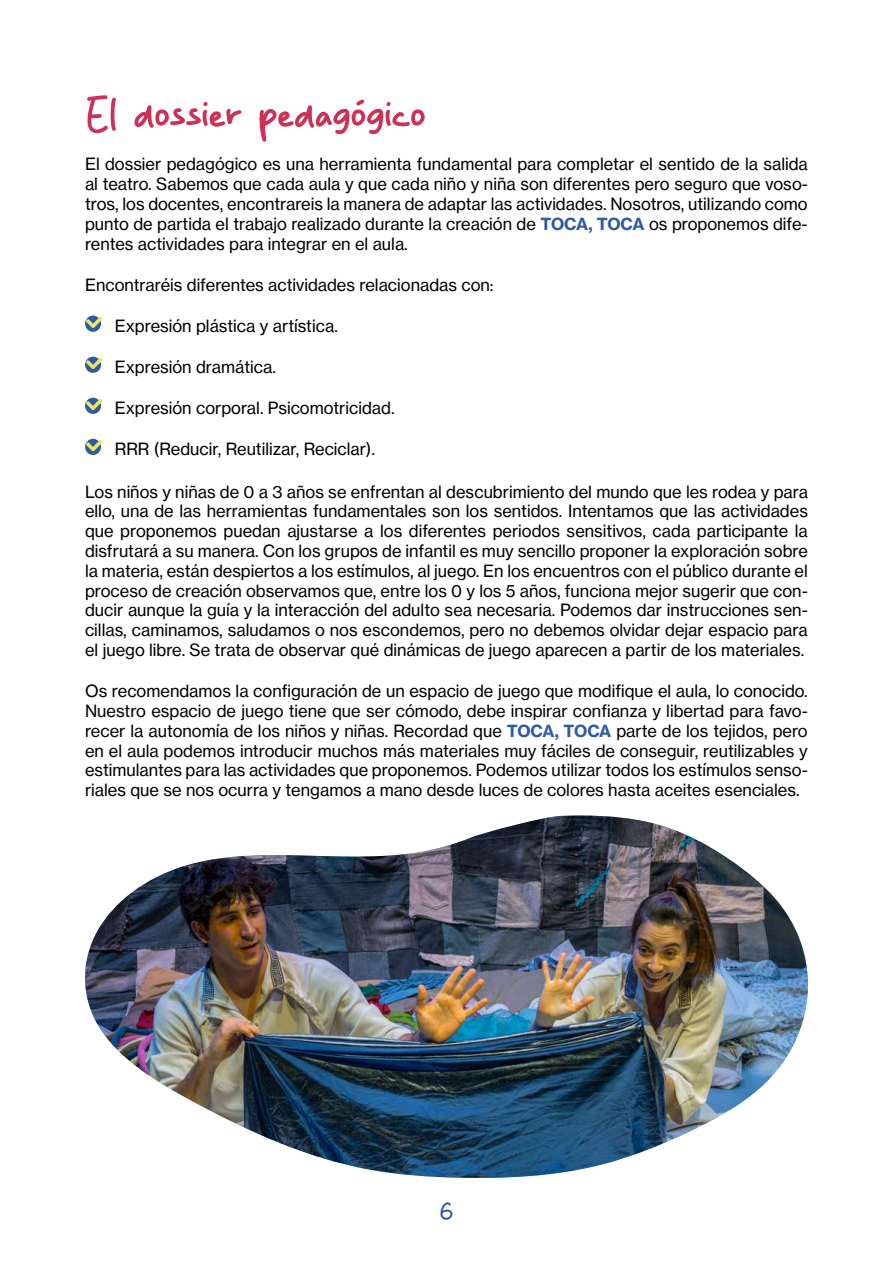
<style>
.page{position:relative;width:893px;height:1263px;background:#fff}
.page>*{position:absolute;margin:0;border:0;box-sizing:border-box;transform-origin:0 0}
.t1{font:54px "Miology";color:#cd3156}
.t2{font:28.5px "Miology";color:#2e5ba2}
.t3{font:16.5px/19.8px "Neue Haas Grotesk Text Pro";color:#000;text-align:justify}
.s1{font-family:"N Haas Grotesk TX Pro 75 Bd";color:#2e5ba2}
</style>
<div class="page">
<svg style="left:85px;top:316px;width:16px;height:16px"></svg>
<svg style="left:86px;top:317px;width:16px;height:11px"></svg>
<svg style="left:85px;top:357px;width:16px;height:16px"></svg>
<svg style="left:86px;top:358px;width:16px;height:11px"></svg>
<svg style="left:85px;top:398px;width:16px;height:16px"></svg>
<svg style="left:86px;top:399px;width:16px;height:11px"></svg>
<svg style="left:85px;top:439px;width:16px;height:16px"></svg>
<svg style="left:86px;top:440px;width:16px;height:11px"></svg>
<img style="left:85px;top:815px;width:723px;height:363px">
<h1 class="t1" style="left:85px;top:86px;width:342px">El dossier pedagógico</h1>
<p class="t3" style="left:85px;top:155px;width:724px">El dossier pedagógico es una herramienta fundamental para completar el sentido de la salida al teatro. Sabemos que cada aula y que cada niño y niña son diferentes pero seguro que voso&shy;tros, los docentes, encontrareis la manera de adaptar las actividades. Nosotros, utilizando como punto de partida el trabajo realizado durante la creación de <span class="s1">TOCA, TOCA</span> os proponemos dife&shy;rentes actividades para integrar en el aula.</p>
<p class="t3" style="left:85px;top:275px;width:410px">Encontraréis diferentes actividades relacionadas con:</p>
<p class="t3" style="left:115px;top:316px;width:225px">Expresión plástica y artística.</p>
<p class="t3" style="left:115px;top:357px;width:163px">Expresión dramática.</p>
<p class="t3" style="left:115px;top:398px;width:281px">Expresión corporal. Psicomotricidad.</p>
<p class="t3" style="left:115px;top:439px;width:262px">RRR (Reducir, Reutilizar, Reciclar).</p>
<p class="t3" style="left:85px;top:482px;width:724px">Los niños y niñas de 0 a 3 años se enfrentan al descubrimiento del mundo que les rodea y para ello, una de las herramientas fundamentales son los sentidos. Intentamos que las actividades que proponemos puedan ajustarse a los diferentes periodos sensitivos, cada participante la disfrutará a su manera. Con los grupos de infantil es muy sencillo proponer la exploración sobre la materia, están despiertos a los estímulos, al juego. En los encuentros con el público durante el proceso de creación observamos que, entre los 0 y los 5 años, funciona mejor sugerir que con&shy;ducir aunque la guía y la interacción del adulto sea necesaria. Podemos dar instrucciones sen&shy;cillas, caminamos, saludamos o nos escondemos, pero no debemos olvidar dejar espacio para el juego libre. Se trata de observar qué dinámicas de juego aparecen a partir de los materiales.</p>
<p class="t3" style="left:85px;top:681px;width:724px">Os recomendamos la configuración de un espacio de juego que modifique el aula, lo conocido.<br>Nuestro espacio de juego tiene que ser cómodo, debe inspirar confianza y libertad para favo&shy;recer la autonomía de los niños y niñas. Recordad que <span class="s1">TOCA, TOCA</span> parte de los tejidos, pero en el aula podemos introducir muchos más materiales muy fáciles de conseguir, reutilizables y estimulantes para las actividades que proponemos. Podemos utilizar todos los estímulos senso&shy;riales que se nos ocurra y tengamos a mano desde luces de colores hasta aceites esenciales.</p>
<h2 class="t2" style="left:439px;top:1196px;width:16px">6</h2>
</div>
